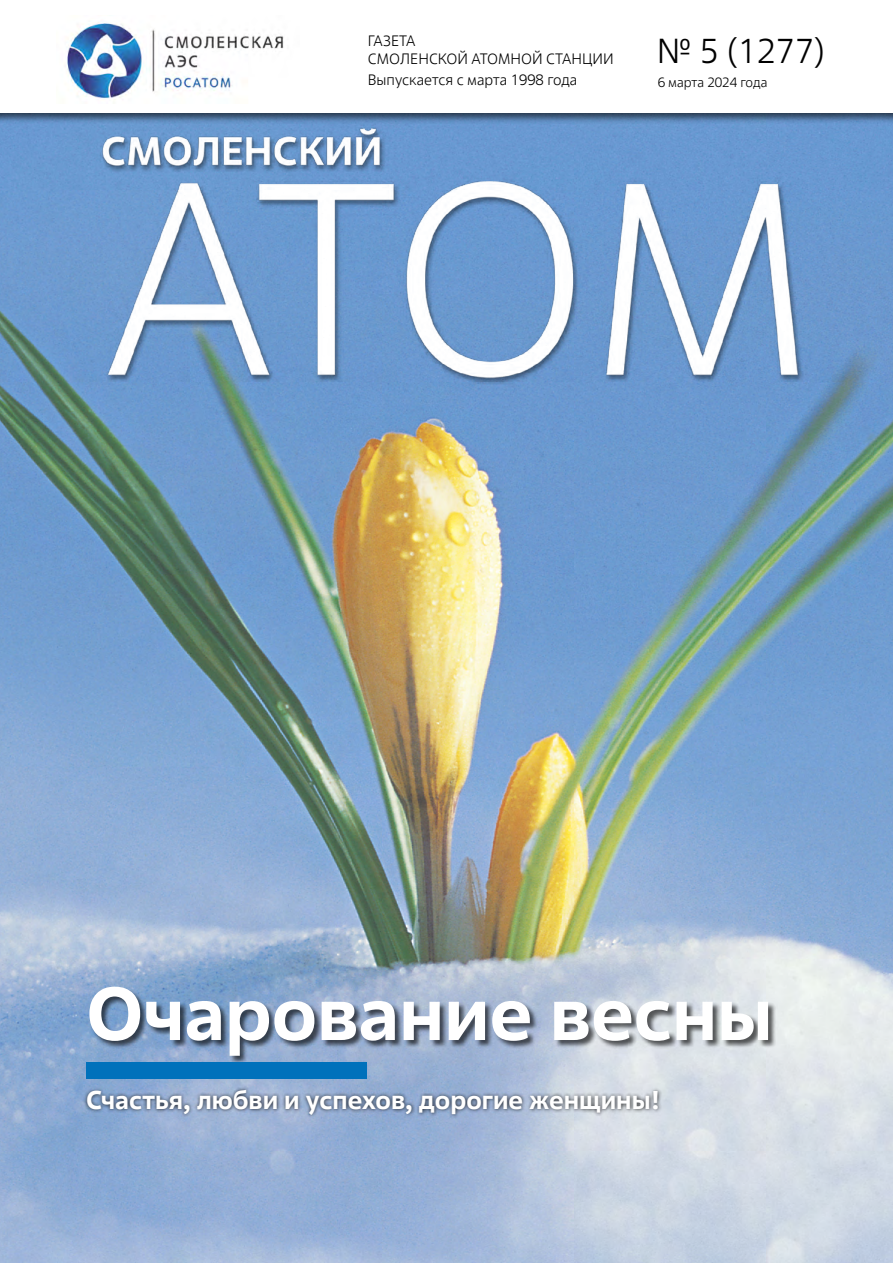
<style>
.page{position:relative;width:893px;height:1263px;background:#fff}
.page>*{position:absolute;margin:0;border:0;box-sizing:border-box;transform-origin:0 0}
.t1{font:700 75px "Rosatom";color:#fff}
.t2{font:300 34.5px "Rosatom";color:#000}
.t3{font:700 25.65px "Rosatom";color:#fff}
.t4{font:300 15px/18px "Rosatom";color:#000}
.t5{font:300 13.5px "Rosatom";color:#000}
</style>
<div class="page">
<img style="left:0;top:437px;width:893px;height:826px">
<img style="left:0;top:124px;width:893px;height:313px">
<div style="left:90px;top:987px;width:686px;height:77px;background:#000;opacity:.63"></div>
<div style="left:83px;top:1086px;width:579px;height:32px;background:#000;opacity:.77"></div>
<div style="left:86px;top:1062px;width:281px;height:16px;background:#0071bb"></div>
<div style="left:0;top:0;width:893px;height:124px;background:#000;opacity:.75"></div>
<div style="left:0;top:0;width:893px;height:113px;background:#fff"></div>
<img style="left:67px;top:22px;width:217px;height:78px">
<p class="t4" style="left:368px;top:32px;width:247px">ГАЗЕТА<br>СМОЛЕНСКОЙ АТОМНОЙ СТАНЦИИ</p>
<p class="t4" style="left:368px;top:71px;width:211px">Выпускается с марта 1998 года</p>
<h2 class="t2" style="left:657px;top:30px;width:170px">№ 5 (1277)</h2>
<p class="t5" style="left:658px;top:74px;width:111px">6 марта 2024 года</p>
<h1 class="t1" style="left:86px;top:965px;width:688px">Очарование весны</h1>
<h3 class="t3" style="left:86px;top:1083px;width:575px">Счастья, любви и успехов, дорогие женщины!</h3>
</div>
